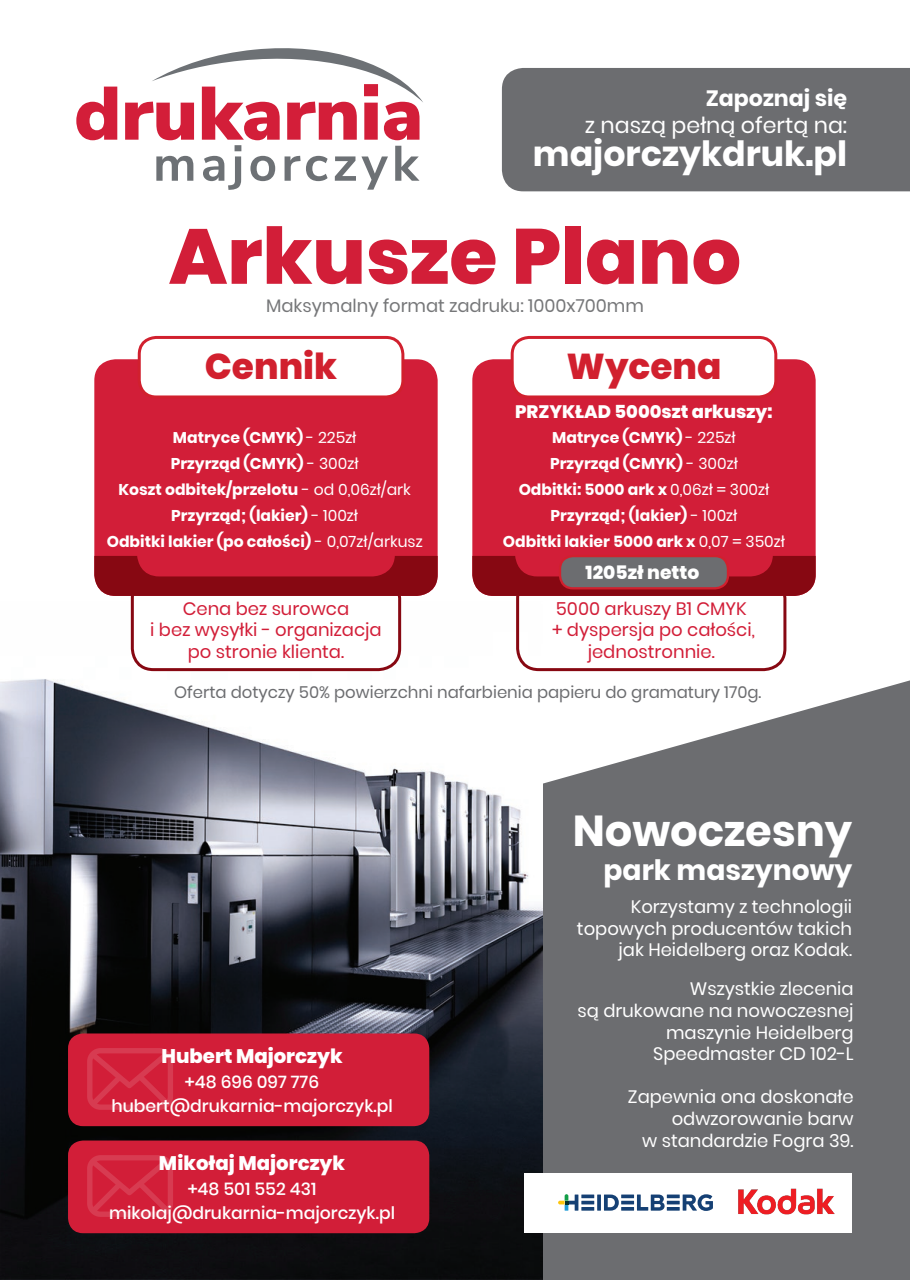
<style>
.page{position:relative;width:910px;height:1280px;background:#fff}
.page>*{position:absolute;margin:0;border:0;box-sizing:border-box;transform-origin:0 0}
.t1{font:800 77.85px "Poppins";color:#d21e38}
.t2{font:700 43.2px "Poppins";color:#fff}
.t3{font:800 35.85px "Poppins";color:#d1202e}
.t4{font:700 34.8px "Poppins";color:#fff}
.t5{font:700 28.2px "Poppins";color:#fff}
.t6{font:22.2px "Poppins";color:#fff}
.t7{font:700 22.2px "Poppins";color:#fff}
.t8{font:800 19.65px "Poppins";color:#fff}
.t9{font:800 18.75px "Poppins";color:#fff}
.t10{font:18px/21.6px "Poppins";color:#fff;text-align:right}
.t11{font:18px/21.6px "Poppins";color:#d21e38;text-align:center}
.t12{font:18px "Poppins";color:#767779}
.t13{font:800 18px "Poppins";color:#fff}
.t14{font:500 17.25px "Poppins";color:#fff}
.t15{font:16.5px "Poppins";color:#6c6d70}
.t16{font:700 15.6px/26px "Poppins";color:#fff;text-align:center}
.s1{font-weight:400}
</style>
<div class="page">
<svg style="left:76px;top:87px;width:41px;height:53px"></svg>
<svg style="left:125px;top:48px;width:298px;height:142px"></svg>
<div style="left:502px;top:68px;width:408px;height:123px;background:#6c6d70"></div>
<svg style="left:542px;top:680px;width:368px;height:600px;background:#7a7b7d"></svg>
<img style="left:0;top:596px;width:542px;height:684px">
<div style="left:516px;top:576px;width:270px;height:95px;border:3px solid #870812;border-radius:21px"></div>
<div style="left:524px;top:1174px;width:328px;height:59px;background:#fff"></div>
<img style="left:738px;top:1188px;width:97px;height:27px">
<svg style="left:597px;top:1194px;width:4px;height:17px"></svg>
<svg style="left:604px;top:1194px;width:109px;height:17px"></svg>
<svg style="left:558px;top:1194px;width:36px;height:17px"></svg>
<div style="left:132px;top:577px;width:268px;height:93px;background:#fff;border-radius:21px"></div>
<div style="left:131px;top:576px;width:270px;height:95px;border:3px solid #870812;border-radius:21px"></div>
<div style="left:68px;top:1033px;width:361px;height:93px;background:#d21e38;border-radius:15px"></div>
<svg style="left:87px;top:1048px;width:86px;height:62px"></svg>
<div style="left:68px;top:1140px;width:361px;height:93px;background:#d21e38;border-radius:15px"></div>
<svg style="left:87px;top:1155px;width:86px;height:62px"></svg>
<div style="left:94px;top:359px;width:344px;height:237px;background:#d21e38;border-radius:21px"></div>
<svg style="left:94px;top:556px;width:344px;height:40px"></svg>
<div style="left:139px;top:337px;width:264px;height:60px;background:#fff;border-radius:17px"></div>
<div style="left:138px;top:336px;width:266px;height:62px;border:3px solid #d1202e;border-radius:17px"></div>
<div style="left:472px;top:359px;width:344px;height:237px;background:#d21e38;border-radius:21px"></div>
<svg style="left:472px;top:556px;width:344px;height:40px"></svg>
<div style="left:512px;top:337px;width:264px;height:60px;background:#fff;border-radius:17px"></div>
<div style="left:511px;top:336px;width:266px;height:62px;border:3px solid #d1202e;border-radius:17px"></div>
<div style="left:560px;top:556px;width:168px;height:32px;background:#6c6d70;border-radius:13px"></div>
<div style="left:559px;top:555px;width:170px;height:34px;border:2px solid #d1202e;border-radius:13px"></div>
<h3 class="t7" style="left:706px;top:85px;width:143px">Zapoznaj się</h3>
<h3 class="t6" style="left:585px;top:112px;width:263px">z naszą pełną ofertą na:</h3>
<h3 class="t4" style="left:533px;top:134px;width:316px">majorczykdruk.pl</h3>
<h1 class="t1" style="left:169px;top:211px;width:574px">Arkusze Plano</h1>
<p class="t12" style="left:266px;top:295px;width:379px">Maksymalny format zadruku: 1000x700mm</p>
<h3 class="t3" style="left:205px;top:345px;width:134px">Cennik</h3>
<h3 class="t3" style="left:566px;top:345px;width:156px">Wycena</h3>
<p class="t16" style="left:107px;top:424px;width:317px">Matryce (CMYK) <span class="s1">- 225zł<br></span>Przyrząd (CMYK) <span class="s1">- 300zł<br></span>Koszt odbitek/przelotu <span class="s1">- od 0,06zł/ark<br></span>Przyrząd; (lakier) <span class="s1">- 100zł<br></span>Odbitki lakier (po całości) <span class="s1">- 0,07zł/arkusz</span></p>
<p class="t16" style="left:503px;top:424px;width:283px">Matryce (CMYK) <span class="s1">- 225zł<br></span>Przyrząd (CMYK) <span class="s1">- 300zł<br></span>Odbitki: 5000 ark x <span class="s1">0,06zł = 300zł<br></span>Przyrząd; (lakier) <span class="s1">- 100zł<br></span>Odbitki lakier 5000 ark x <span class="s1">0,07 = 350zł</span></p>
<p class="t13" style="left:515px;top:402px;width:259px">PRZYKŁAD 5000szt arkuszy:</p>
<p class="t11" style="left:150px;top:598px;width:233px">Cena bez surowca<br>i bez wysyłki - organizacja po stronie klienta.</p>
<p class="t9" style="left:586px;top:562px;width:115px">1205zł netto</p>
<p class="t11" style="left:552px;top:598px;width:204px">5000 arkuszy B1 CMYK + dyspersja po całości, jednostronnie.</p>
<p class="t15" style="left:174px;top:682px;width:589px">Oferta dotyczy 50% powierzchni nafarbienia papieru do gramatury 170g.</p>
<h2 class="t2" style="left:573px;top:806px;width:281px">Nowoczesny</h2>
<h3 class="t5" style="left:604px;top:854px;width:250px">park maszynowy</h3>
<p class="t8" style="left:161px;top:1044px;width:183px">Hubert Majorczyk</p>
<p class="t14" style="left:185px;top:1072px;width:136px">+48 696 097 776</p>
<p class="t14" style="left:111px;top:1096px;width:283px">hubert@drukarnia-majorczyk.pl</p>
<p class="t8" style="left:159px;top:1151px;width:188px">Mikołaj Majorczyk</p>
<p class="t14" style="left:188px;top:1179px;width:130px">+48 501 552 431</p>
<p class="t14" style="left:109px;top:1203px;width:287px">mikolaj@drukarnia-majorczyk.pl</p>
<p class="t10" style="left:577px;top:896px;width:277px">Korzystamy z technologii topowych producentów takich jak Heidelberg oraz Kodak.</p>
<p class="t10" style="left:577px;top:978px;width:278px">Wszystkie zlecenia<br>są drukowane na nowoczesnej maszynie Heidelberg<br>Speedmaster CD 102-L</p>
<p class="t10" style="left:628px;top:1086px;width:227px">Zapewnia ona doskonałe odwzorowanie barw<br>w standardzie Fogra 39.</p>
</div>
